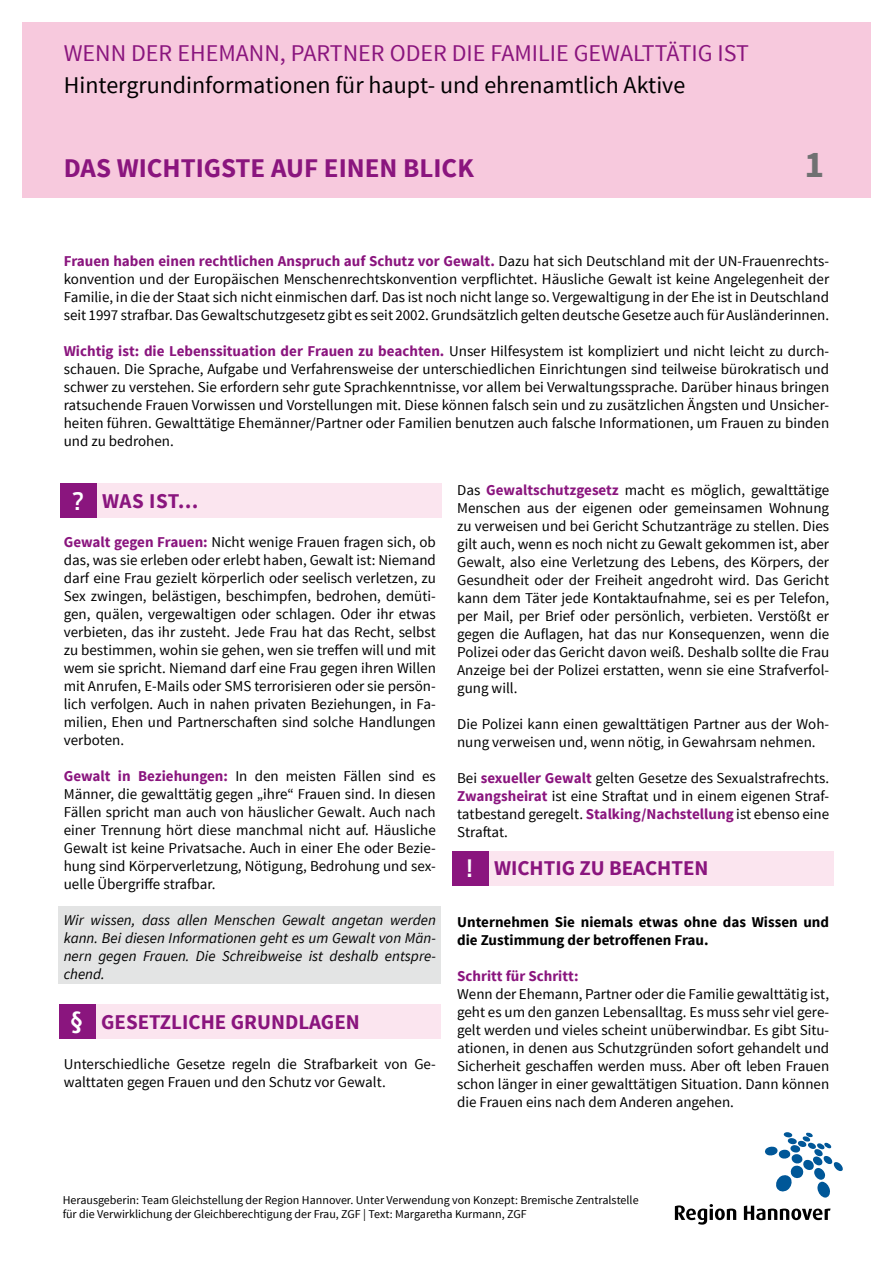
<style>
.page{position:relative;width:893px;height:1263px;background:#fff}
.page>*{position:absolute;margin:0;border:0;box-sizing:border-box;transform-origin:0 0}
.t1{font:700 37.5px "Source Sans Pro";color:#707172}
.t2{font:700 27px "Source Sans Pro";color:#8a157e}
.t3{font:24px "Source Sans Pro";color:#000}
.t4{font:24px "Source Sans Pro";color:#8a157e}
.t5{font:700 21px "Source Sans Pro";color:#8a157e}
.t6{font:15px/18px "Source Sans Pro";color:#000;text-align:justify}
.t7{font:italic 15px/18px "Source Sans Pro";color:#000;text-align:justify}
.t8{font:700 15px/18px "Source Sans Pro";color:#000}
.t9{font:700 15px "Source Sans Pro";color:#8a157e}
.t10{font:12px/14.4px "Source Sans Pro";color:#000}
.s1{font-weight:700;color:#8a157e}
.s2{font-family:"Antenna Cond";font-weight:500;font-size:24px;color:#fff}
.s3{font-family:"Dax";font-size:24px;color:#fff}
</style>
<div class="page">
<div style="left:22px;top:22px;width:849px;height:176px;background:#f7c9dd"></div>
<svg style="left:675px;top:1204px;width:61px;height:20px"></svg>
<svg style="left:744px;top:1205px;width:87px;height:15px"></svg>
<svg style="left:765px;top:1132px;width:78px;height:65px"></svg>
<div style="left:58px;top:907px;width:383px;height:77px;background:#e3e4e4"></div>
<div style="left:96px;top:483px;width:346px;height:34px;background:#fbe5ef"></div>
<div style="left:61px;top:483px;width:36px;height:34px;background:#8a157e"></div>
<div style="left:96px;top:1005px;width:345px;height:34px;background:#fbe5ef"></div>
<div style="left:59px;top:1005px;width:37px;height:34px;background:#8a157e"></div>
<div style="left:489px;top:851px;width:345px;height:34px;background:#fbe5ef"></div>
<div style="left:452px;top:851px;width:37px;height:34px;background:#8a157e"></div>
<h3 class="t4" style="left:64px;top:38px;width:687px">WENN DER EHEMANN, PARTNER ODER DIE FAMILIE GEWALTTÄTIG IST</h3>
<h3 class="t3" style="left:64px;top:71px;width:623px">Hintergrundinformationen für haupt- und ehrenamtlich Aktive</h3>
<h2 class="t2" style="left:64px;top:151px;width:412px">DAS WICHTIGSTE AUF EINEN BLICK</h2>
<h1 class="t1" style="left:804px;top:140px;width:21px">1</h1>
<p class="t6" style="left:64px;top:253px;width:767px"><span class="s1">Frauen haben einen rechtlichen Anspruch auf Schutz vor Gewalt.</span> Dazu hat sich Deutschland mit der UN-Frauenrechts&shy;konvention und der Europäischen Menschenrechtskonvention verpflichtet. Häusliche Gewalt ist keine Angelegenheit der Familie, in die der Staat sich nicht einmischen darf. Das ist noch nicht lange so. Vergewaltigung in der Ehe ist in Deutschland seit 1997 strafbar. Das Gewaltschutzgesetz gibt es seit 2002. Grundsätzlich gelten deutsche Gesetze auch für Ausländerinnen.</p>
<p class="t6" style="left:64px;top:343px;width:767px"><span class="s1">Wichtig ist: die Lebenssituation der Frauen zu beachten.</span> Unser Hilfesystem ist kompliziert und nicht leicht zu durch&shy;schauen. Die Sprache, Aufgabe und Verfahrensweise der unterschiedlichen Einrichtungen sind teilweise bürokratisch und schwer zu verstehen. Sie erfordern sehr gute Sprachkenntnisse, vor allem bei Verwaltungssprache. Darüber hinaus bringen ratsuchende Frauen Vorwissen und Vorstellungen mit. Diese können falsch sein und zu zusätzlichen Ängsten und Unsicher&shy;heiten führen. Gewalttätige Ehemänner/Partner oder Familien benutzen auch falsche Informationen, um Frauen zu binden und zu bedrohen.</p>
<h3 class="t5" style="left:71px;top:488px;width:128px"><span class="s2">?</span> WAS IST…</h3>
<p class="t6" style="left:64px;top:533px;width:374px"><span class="s1">Gewalt gegen Frauen:</span> Nicht wenige Frauen fragen sich, ob das, was sie erleben oder erlebt haben, Gewalt ist: Niemand darf eine Frau gezielt körperlich oder seelisch verletzen, zu Sex zwingen, belästigen, beschimpfen, bedrohen, demüti&shy;gen, quälen, vergewaltigen oder schlagen. Oder ihr etwas verbieten, das ihr zusteht. Jede Frau hat das Recht, selbst zu bestimmen, wohin sie gehen, wen sie treffen will und mit wem sie spricht. Niemand darf eine Frau gegen ihren Willen mit Anrufen, E-Mails oder SMS terrorisieren oder sie persön&shy;lich verfolgen. Auch in nahen privaten Beziehungen, in Fa&shy;milien, Ehen und Partnerschaften sind solche Handlungen verboten.</p>
<p class="t6" style="left:64px;top:767px;width:374px"><span class="s1">Gewalt in Beziehungen:</span> In den meisten Fällen sind es Männer, die gewalttätig gegen „ihre“ Frauen sind. In diesen Fällen spricht man auch von häuslicher Gewalt. Auch nach einer Trennung hört diese manchmal nicht auf. Häusliche Gewalt ist keine Privatsache. Auch in einer Ehe oder Bezie&shy;hung sind Körperverletzung, Nötigung, Bedrohung und sex&shy;uelle Übergriffe strafbar.</p>
<p class="t7" style="left:64px;top:911px;width:374px">Wir wissen, dass allen Menschen Gewalt angetan werden kann. Bei diesen Informationen geht es um Gewalt von Män&shy;nern gegen Frauen. Die Schreibweise ist deshalb entspre&shy;chend.</p>
<h3 class="t5" style="left:70px;top:1008px;width:291px"><span class="s3">§</span> GESETZLICHE GRUNDLAGEN</h3>
<p class="t6" style="left:64px;top:1055px;width:374px">Unterschiedliche Gesetze regeln die Strafbarkeit von Ge&shy;walttaten gegen Frauen und den Schutz vor Gewalt.</p>
<p class="t6" style="left:457px;top:481px;width:374px">Das <span class="s1">Gewaltschutzgesetz</span> macht es möglich, gewalttätige Menschen aus der eigenen oder gemeinsamen Wohnung zu verweisen und bei Gericht Schutzanträge zu stellen. Dies gilt auch, wenn es noch nicht zu Gewalt gekommen ist, aber Gewalt, also eine Verletzung des Lebens, des Körpers, der Gesundheit oder der Freiheit angedroht wird. Das Gericht kann dem Täter jede Kontaktaufnahme, sei es per Telefon, per Mail, per Brief oder persönlich, verbieten. Verstößt er gegen die Auflagen, hat das nur Konsequenzen, wenn die Polizei oder das Gericht davon weiß. Deshalb sollte die Frau Anzeige bei der Polizei erstatten, wenn sie eine Strafverfol&shy;gung will.</p>
<p class="t6" style="left:457px;top:715px;width:374px">Die Polizei kann einen gewalttätigen Partner aus der Woh&shy;nung verweisen und, wenn nötig, in Gewahrsam nehmen.</p>
<p class="t6" style="left:457px;top:769px;width:374px">Bei <span class="s1">sexueller Gewalt</span> gelten Gesetze des Sexualstrafrechts.<br><span class="s1">Zwangsheirat</span> ist eine Straftat und in einem eigenen Straf&shy;tatbestand geregelt. <span class="s1">Stalking/Nachstellung</span> ist ebenso eine Straftat.</p>
<h3 class="t5" style="left:466px;top:855px;width:244px"><span class="s2">!</span> WICHTIG ZU BEACHTEN</h3>
<p class="t8" style="left:457px;top:913px;width:374px">Unternehmen Sie niemals etwas ohne das Wissen und die Zustimmung der betroffenen Frau.</p>
<p class="t9" style="left:457px;top:966px;width:123px">Schritt für Schritt:</p>
<p class="t6" style="left:457px;top:985px;width:374px">Wenn der Ehemann, Partner oder die Familie gewalttätig ist, geht es um den ganzen Lebensalltag. Es muss sehr viel gere&shy;gelt werden und vieles scheint unüberwindbar. Es gibt Situ&shy;ationen, in denen aus Schutzgründen sofort gehandelt und Sicherheit geschaffen werden muss. Aber oft leben Frauen schon länger in einer gewalttätigen Situation. Dann können die Frauen eins nach dem Anderen angehen.</p>
<p class="t10" style="left:63px;top:1193px;width:577px">Herausgeberin: Team Gleichstellung der Region Hannover. Unter Verwendung von Konzept: Bremische Zentralstelle für die Verwirklichung der Gleichberechtigung der Frau, ZGF | Text: Margaretha Kurmann, ZGF</p>
</div>
